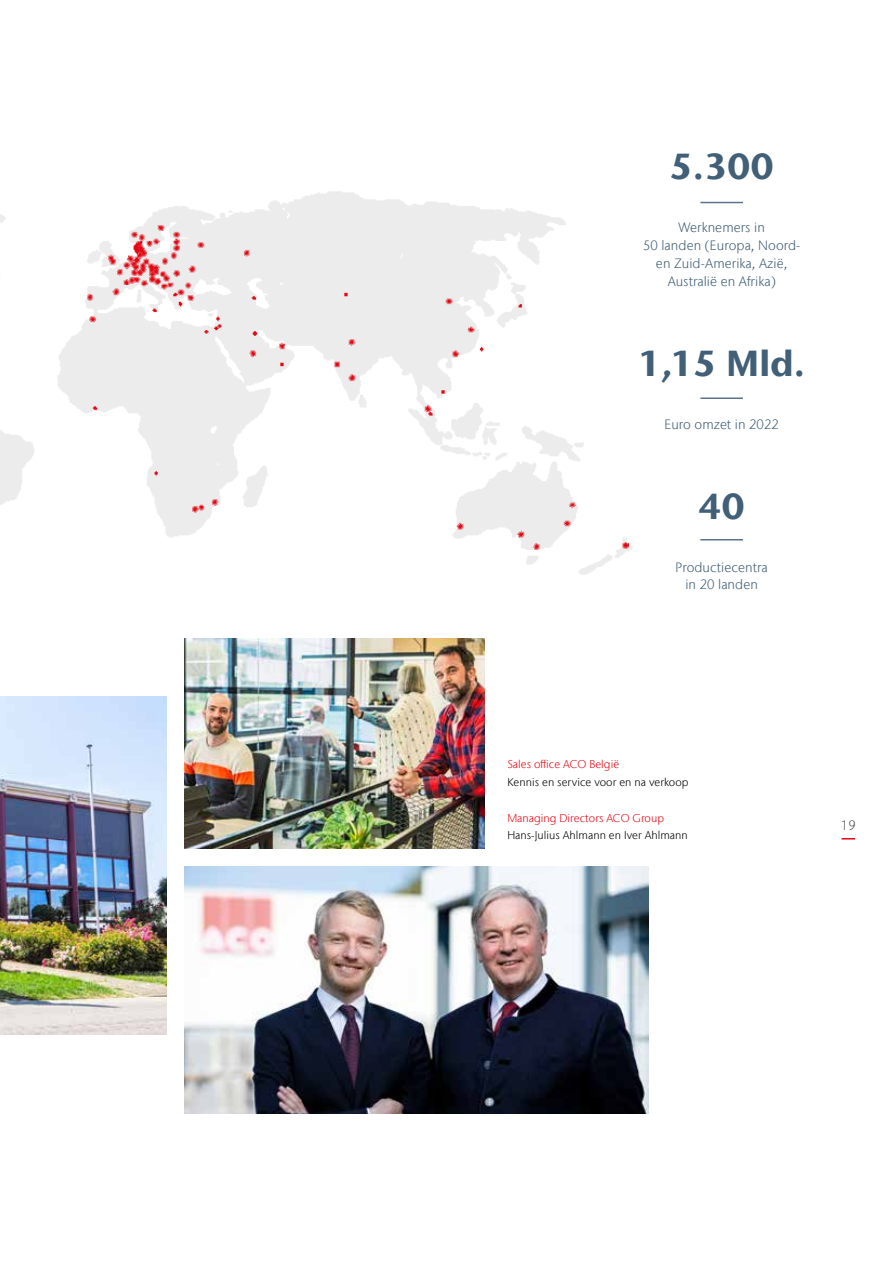
<style>
.page{position:relative;width:893px;height:1263px;background:#fff}
.page>*{position:absolute;margin:0;border:0;box-sizing:border-box;transform-origin:0 0}
.t1{font:700 36px "Stone Sans IIITC Com";letter-spacing:.005em;color:#415f77}
.t2{font:300 13.5px/17.9px "Stone Sans IIITC Com";letter-spacing:.005em;color:#415f77;text-align:center}
.t3{font:300 13.5px "Stone Sans IIITC Com";color:#575756}
.t4{font:300 11.25px "Stone Sans IIITC Com";letter-spacing:.005em;color:#000}
.t5{font:300 11.25px "Stone Sans IIITC Com";letter-spacing:.005em;color:#e30613}
</style>
<div class="page">
<img style="left:185px;top:638px;width:300px;height:210px">
<img style="left:185px;top:866px;width:463px;height:247px">
<img style="left:0;top:697px;width:166px;height:338px">
<img style="left:0;top:191px;width:633px;height:384px">
<hr style="left:700px;top:539px;width:43px;height:1px;background:#59748b">
<hr style="left:700px;top:397px;width:43px;height:2px;background:#59748b">
<hr style="left:700px;top:202px;width:43px;height:1px;background:#59748b">
<svg style="left:842px;top:838px;width:13px;height:1px"></svg>
<h1 class="t1" style="left:670px;top:144px;width:105px">5.300</h1>
<p class="t2" style="left:643px;top:218px;width:159px">Werknemers in<br>50 landen (Europa, Noord&shy;en Zuid-Amerika, Azië,<br>Australië en Afrika)</p>
<h1 class="t1" style="left:638px;top:340px;width:168px">1,15 Mld.</h1>
<p class="t2" style="left:664px;top:415px;width:116px">Euro omzet in 2022</p>
<h1 class="t1" style="left:699px;top:483px;width:48px">40</h1>
<p class="t2" style="left:676px;top:558px;width:94px">Productiecentra in 20 landen</p>
<p class="t5" style="left:507px;top:757px;width:113px">Sales office ACO België</p>
<p class="t4" style="left:507px;top:775px;width:183px">Kennis en service voor en na verkoop</p>
<p class="t5" style="left:507px;top:811px;width:158px">Managing Directors ACO Group</p>
<p class="t4" style="left:507px;top:828px;width:182px">Hans-Julius Ahlmann en Iver Ahlmann</p>
<p class="t3" style="left:841px;top:816px;width:16px">19</p>
</div>
